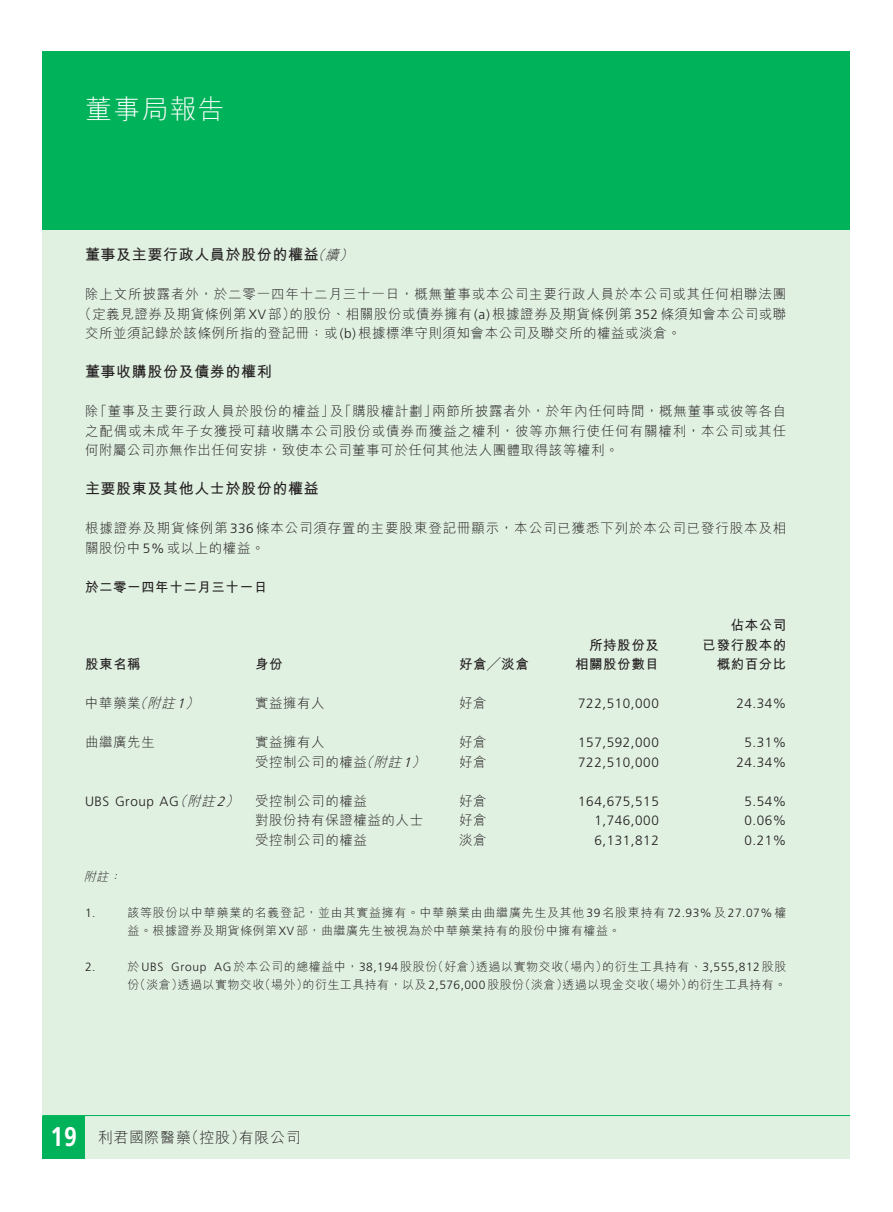
<style>
.page{position:relative;width:893px;height:1212px;background:#fff}
.page>*{position:absolute;margin:0;border:0;box-sizing:border-box;transform-origin:0 0}
.t1{font:27px "M Hei HK Light E Ten B5 H";letter-spacing:.04em;color:#fff}
.t2{font:15px "M Hei HK Bold E Ten B5 H";letter-spacing:.04em;color:#231f20}
.t3{font:15px "M Hei HK Light E Ten B5 H";letter-spacing:.04em;color:#231f20}
.t4{font:13.5px/19.5px "M Hei HK Light E Ten B5 H";letter-spacing:.04em;color:#231f20;text-align:justify}
.t5{font:300 13.5px "Frutiger LT Std";letter-spacing:.04em;color:#231f20}
.t6{font:13.5px/19.5px "M Hei HK Light E Ten B5 H";letter-spacing:.065em;color:#231f20}
.t7{font:13.5px/19.5px "M Hei HK Bold E Ten B5 H";letter-spacing:.04em;color:#231f20;text-align:right}
.t8{font:12px/18px "M Hei HK Light E Ten B5 H";letter-spacing:.04em;color:#231f20}
.t9{font:12px/18px "M Hei HK Light E Ten B5 H";letter-spacing:.06em;color:#231f20}
.t10{font:300 12px "Frutiger LT Std";color:#231f20}
.t11{font:italic 12px "M Hei HK Light E Ten B5 H";color:#231f20}
.s1{font-family:"M Hei HK Light E Ten B5 H";font-style:italic;font-size:13.5px}
.s2{font-family:"Frutiger LT Std";font-weight:300}
.s3{font-style:italic}
.s4{font-family:"Frutiger LT Std";font-weight:300;font-style:italic}
.s5{font-family:"M Hei HK Light E Ten B5 H";font-weight:400;font-style:italic}
.s6{font-family:"M Hei HK Light E Ten B5 H";font-weight:400}
.s7{font-family:"Frutiger LT Std";font-weight:700;font-size:27px;color:#fff}
</style>
<div class="page">
<div style="left:43px;top:51px;width:807px;height:179px;background:#00b259"></div>
<div style="left:43px;top:230px;width:807px;height:928px;background:#e0f0e1"></div>
<div style="left:43px;top:1116px;width:42px;height:42px;background:#00b259"></div>
<hr style="left:43px;top:1115px;width:807px;height:1px;background:#00b259">
<h1 class="t1" style="left:85px;top:98px;width:141px">董事局報告</h1>
<p class="t2" style="left:85px;top:249px;width:273px">董事及主要行政人員於股份的權益<span class="s1">（續）</span></p>
<p class="t6" style="left:85px;top:286px;width:703px">除上文所披露者外，於二零一四年十二月三十一日，概無董事或本公司主要行政人員於本公司或其任何相聯法團</p>
<p class="t4" style="left:78px;top:306px;width:710px">（定義見證券及期貨條例第<span class="s2">XV</span> 部）的股份、相關股份或債券擁有<span class="s2">(a)</span> 根據證券及期貨條例第 <span class="s2">352</span> 條須知會本公司或聯</p>
<p class="t4" style="left:85px;top:325px;width:597px">交所並須記錄於該條例所指的登記冊；或<span class="s2">(b)</span> 根據標準守則須知會本公司及聯交所的權益或淡倉。</p>
<p class="t2" style="left:85px;top:366px;width:188px">董事收購股份及債券的權利</p>
<p class="t4" style="left:85px;top:403px;width:703px">除「董事及主要行政人員於股份的權益」及「購股權計劃」兩節所披露者外，於年內任何時間，概無董事或彼等各自之配偶或未成年子女獲授可藉收購本公司股份或債券而獲益之權利，彼等亦無行使任何有關權利，本公司或其任何附屬公司亦無作出任何安排，致使本公司董事可於任何其他法人團體取得該等權利。</p>
<p class="t2" style="left:85px;top:483px;width:235px">主要股東及其他人士於股份的權益</p>
<p class="t6" style="left:85px;top:520px;width:703px">根據證券及期貨條例第<span class="s2">336</span>條本公司須存置的主要股東登記冊顯示，本公司已獲悉下列於本公司已發行股本及相關股份中 <span class="s2">5%</span> 或以上的權益。</p>
<p class="t7" style="left:85px;top:578px;width:184px">於二零一四年十二月三十一日</p>
<p class="t7" style="left:85px;top:656px;width:57px">股東名稱</p>
<p class="t7" style="left:255px;top:656px;width:29px">身份</p>
<p class="t7" style="left:459px;top:656px;width:71px">好倉╱淡倉</p>
<p class="t7" style="left:575px;top:637px;width:85px">所持股份及相關股份數目</p>
<p class="t7" style="left:703px;top:617px;width:85px">佔本公司<br>已發行股本的概約百分比</p>
<p class="t4" style="left:85px;top:695px;width:119px">中華藥業<span class="s3">（附註</span><span class="s4">1</span><span class="s3">）</span></p>
<p class="t4" style="left:255px;top:695px;width:71px">實益擁有人</p>
<p class="t4" style="left:459px;top:695px;width:29px">好倉</p>
<p class="t5" style="left:578px;top:698px;width:82px">722,510,000</p>
<p class="t5" style="left:736px;top:698px;width:52px">24.34%</p>
<p class="t4" style="left:85px;top:734px;width:71px">曲繼廣先生</p>
<p class="t4" style="left:255px;top:734px;width:71px">實益擁有人</p>
<p class="t4" style="left:459px;top:734px;width:29px">好倉</p>
<p class="t5" style="left:578px;top:737px;width:82px">157,592,000</p>
<p class="t5" style="left:744px;top:737px;width:44px">5.31%</p>
<p class="t4" style="left:255px;top:754px;width:175px">受控制公司的權益<span class="s3">（附註</span><span class="s4">1</span><span class="s3">）</span></p>
<p class="t4" style="left:459px;top:754px;width:29px">好倉</p>
<p class="t5" style="left:578px;top:756px;width:82px">722,510,000</p>
<p class="t5" style="left:736px;top:756px;width:52px">24.34%</p>
<p class="t5" style="left:85px;top:795px;width:283px">UBS Group AG<span class="s5">（附註</span><span class="s3">2</span><span class="s5">）</span> <span class="s6">受控制公司的權益</span></p>
<p class="t4" style="left:459px;top:793px;width:29px">好倉</p>
<p class="t5" style="left:578px;top:795px;width:82px">164,675,515</p>
<p class="t5" style="left:744px;top:795px;width:44px">5.54%</p>
<p class="t4" style="left:255px;top:812px;width:170px">對股份持有保證權益的人士</p>
<p class="t4" style="left:459px;top:812px;width:29px">好倉</p>
<p class="t5" style="left:594px;top:815px;width:66px">1,746,000</p>
<p class="t5" style="left:744px;top:815px;width:44px">0.06%</p>
<p class="t4" style="left:255px;top:832px;width:113px">受控制公司的權益</p>
<p class="t4" style="left:459px;top:832px;width:29px">淡倉</p>
<p class="t5" style="left:594px;top:834px;width:66px">6,131,812</p>
<p class="t5" style="left:744px;top:834px;width:44px">0.21%</p>
<p class="t11" style="left:84px;top:872px;width:42px">附註：</p>
<p class="t10" style="left:85px;top:907px;width:12px">1.</p>
<p class="t9" style="left:128px;top:905px;width:660px">該等股份以中華藥業的名義登記，並由其實益擁有。中華藥業由曲繼廣先生及其他<span class="s2">39</span>名股東持有<span class="s2">72.93%</span>及<span class="s2">27.07%</span>權益。根據證券及期貨條例第 <span class="s2">XV</span> 部，曲繼廣先生被視為於中華藥業持有的股份中擁有權益。</p>
<p class="t10" style="left:85px;top:961px;width:12px">2.</p>
<p class="t8" style="left:128px;top:959px;width:660px">於 <span class="s2">UBS Group AG</span>於本公司的總權益中，<span class="s2">38,194</span> 股股份（好倉）透過以實物交收（場內）的衍生工具持有、<span class="s2">3,555,812</span> 股股份（淡倉）透過以實物交收（場外）的衍生工具持有，以及<span class="s2">2,576,000</span>股股份（淡倉）透過以現金交收（場外）的衍生工具持有。</p>
<p class="t3" style="left:51px;top:1132px;width:252px"><span class="s7">19</span> 利君國際醫藥（控股）有限公司</p>
</div>
